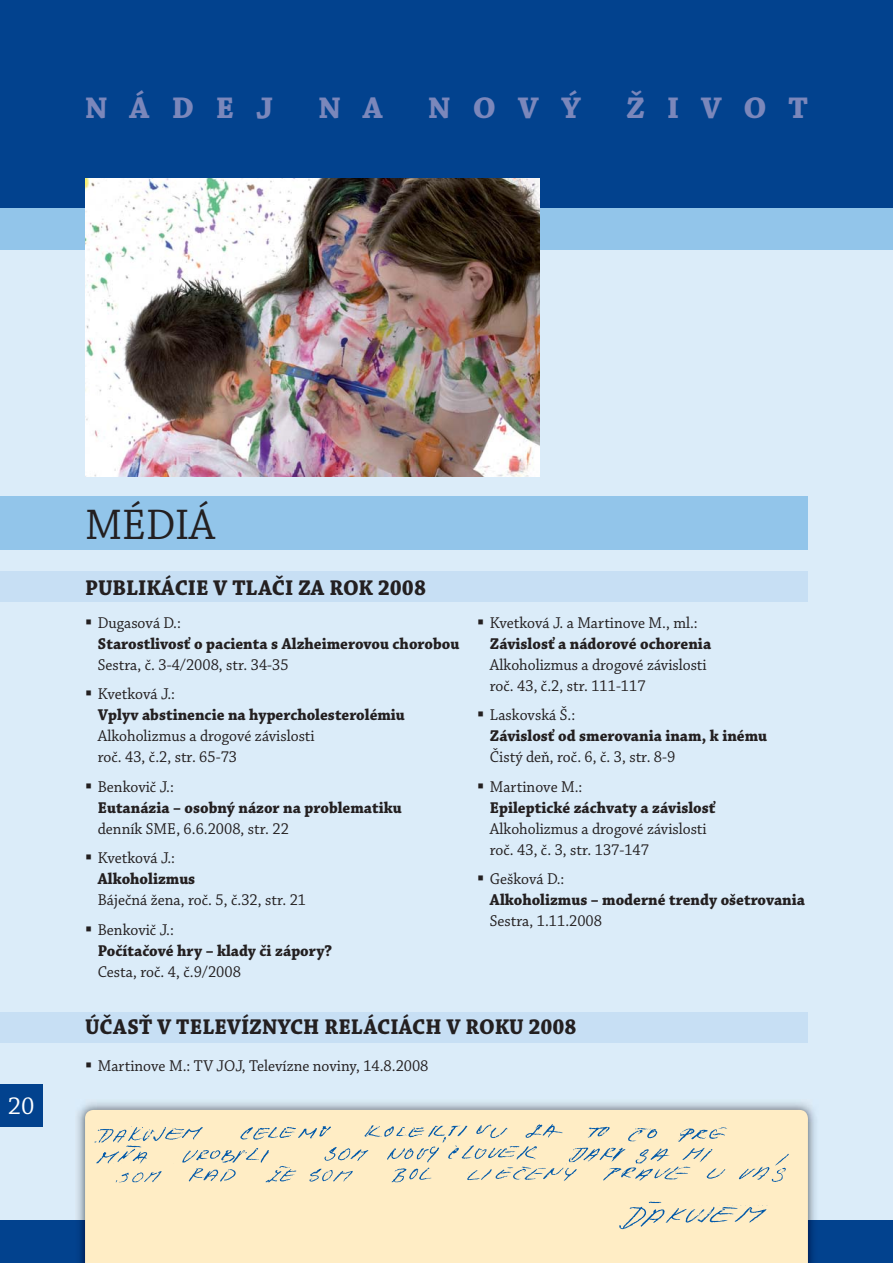
<style>
.page{position:relative;width:893px;height:1263px;background:#fff}
.page>*{position:absolute;margin:0;border:0;box-sizing:border-box;transform-origin:0 0}
.t1{font:45px "Chaparral Pro";color:#231f20;scale:.95 1}
.t2{font:700 31.5px "Chaparral Pro";letter-spacing:.695em;color:#7b87bb}
.t3{font:25.5px "Chaparral Pro";color:#fff}
.t4{font:700 22.5px "Chaparral Pro";color:#231f20;scale:.95 1}
.t5{font:16.5px/29.5px "Chaparral Pro";color:#231f20;scale:.95 1}
.t6{font:700 16.5px "Chaparral Pro";color:#231f20;scale:.95 1}
</style>
<div class="page">
<div style="left:0;top:208px;width:893px;height:1055px;background:#dbecf9"></div>
<div style="left:0;top:0;width:893px;height:208px;background:#02428e"></div>
<div style="left:0;top:1221px;width:893px;height:42px;background:#02428e"></div>
<div style="left:0;top:208px;width:893px;height:41px;background:#92c5ea"></div>
<div style="left:0;top:1012px;width:808px;height:30px;background:#c7dff4"></div>
<div style="left:0;top:571px;width:808px;height:31px;background:#c7dff4"></div>
<div style="left:0;top:497px;width:808px;height:53px;background:#92c5ea"></div>
<div style="left:0;top:1084px;width:43px;height:43px;background:#02428e"></div>
<img style="left:85px;top:179px;width:454px;height:297px">
<img style="left:75px;top:1102px;width:743px;height:161px">
<div style="left:85px;top:1239px;width:723px;height:24px;background:#ffedc5"></div>
<img style="left:85px;top:1110px;width:723px;height:129px">
<h2 class="t2" style="left:85px;top:95px;width:190px">NÁDEJ</h2>
<h2 class="t2" style="left:318px;top:95px;width:66px">N A</h2>
<h2 class="t2" style="left:428px;top:95px;width:154px">NOVÝ</h2>
<h2 class="t2" style="left:626px;top:95px;width:183px">ŽIVOT</h2>
<h3 class="t3" style="left:8px;top:1096px;width:28px">20</h3>
<h1 class="t1" style="left:85px;top:507px;width:138px">MÉDIÁ</h1>
<h3 class="t4" style="left:85px;top:579px;width:360px">PUBLIKÁCIE V TLAČI ZA ROK 2008</h3>
<p class="t5" style="left:98px;top:609px;width:89px">Dugasová D.:</p>
<p class="t6" style="left:98px;top:637px;width:382px">Starostlivosť o pacienta s Alzheimerovou chorobou</p>
<p class="t5" style="left:98px;top:651px;width:202px">Sestra, č. 3-4/2008, str. 34-35<br>Kvetková J.:</p>
<p class="t6" style="left:98px;top:708px;width:325px">Vplyv abstinencie na hypercholesterolémiu</p>
<p class="t5" style="left:98px;top:727px;width:230px;line-height:21px">Alkoholizmus a drogové závislosti roč. 43, č.2, str. 65-73</p>
<p class="t5" style="left:98px;top:773px;width:82px">Benkovič J.:</p>
<p class="t6" style="left:98px;top:801px;width:321px">Eutanázia – osobný názor na problematiku</p>
<p class="t5" style="left:98px;top:815px;width:203px">denník SME, 6.6.2008, str. 22<br>Kvetková J.:</p>
<p class="t6" style="left:98px;top:872px;width:104px">Alkoholizmus</p>
<p class="t5" style="left:98px;top:887px;width:221px">Báječná žena, roč. 5, č.32, str. 21<br>Benkovič J.:</p>
<p class="t6" style="left:98px;top:944px;width:248px">Počítačové hry – klady či zápory?</p>
<p class="t5" style="left:98px;top:958px;width:152px">Cesta, roč. 4, č.9/2008</p>
<h3 class="t4" style="left:85px;top:1018px;width:519px">ÚČASŤ V TELEVÍZNYCH RELÁCIÁCH V ROKU 2008</h3>
<p class="t5" style="left:98px;top:1052px;width:350px">Martinove M.: TV JOJ, Televízne noviny, 14.8.2008</p>
<p class="t5" style="left:490px;top:609px;width:220px">Kvetková J. a Martinove M., ml.:</p>
<p class="t6" style="left:490px;top:637px;width:234px">Závislosť a nádorové ochorenia</p>
<p class="t5" style="left:490px;top:655px;width:230px;line-height:21px">Alkoholizmus a drogové závislosti roč. 43, č.2, str. 111-117</p>
<p class="t5" style="left:490px;top:701px;width:91px">Laskovská Š.:</p>
<p class="t6" style="left:490px;top:729px;width:293px">Závislosť od smerovania inam, k inému</p>
<p class="t5" style="left:490px;top:743px;width:197px">Čistý deň, roč. 6, č. 3, str. 8-9<br>Martinove M.:</p>
<p class="t6" style="left:490px;top:801px;width:239px">Epileptické záchvaty a závislosť</p>
<p class="t5" style="left:490px;top:819px;width:230px;line-height:21px">Alkoholizmus a drogové závislosti roč. 43, č. 3, str. 137-147</p>
<p class="t5" style="left:490px;top:866px;width:80px">Gešková D.:</p>
<p class="t6" style="left:490px;top:893px;width:333px">Alkoholizmus – moderné trendy ošetrovania</p>
<p class="t5" style="left:490px;top:908px;width:120px">Sestra, 1.11.2008</p>
</div>
